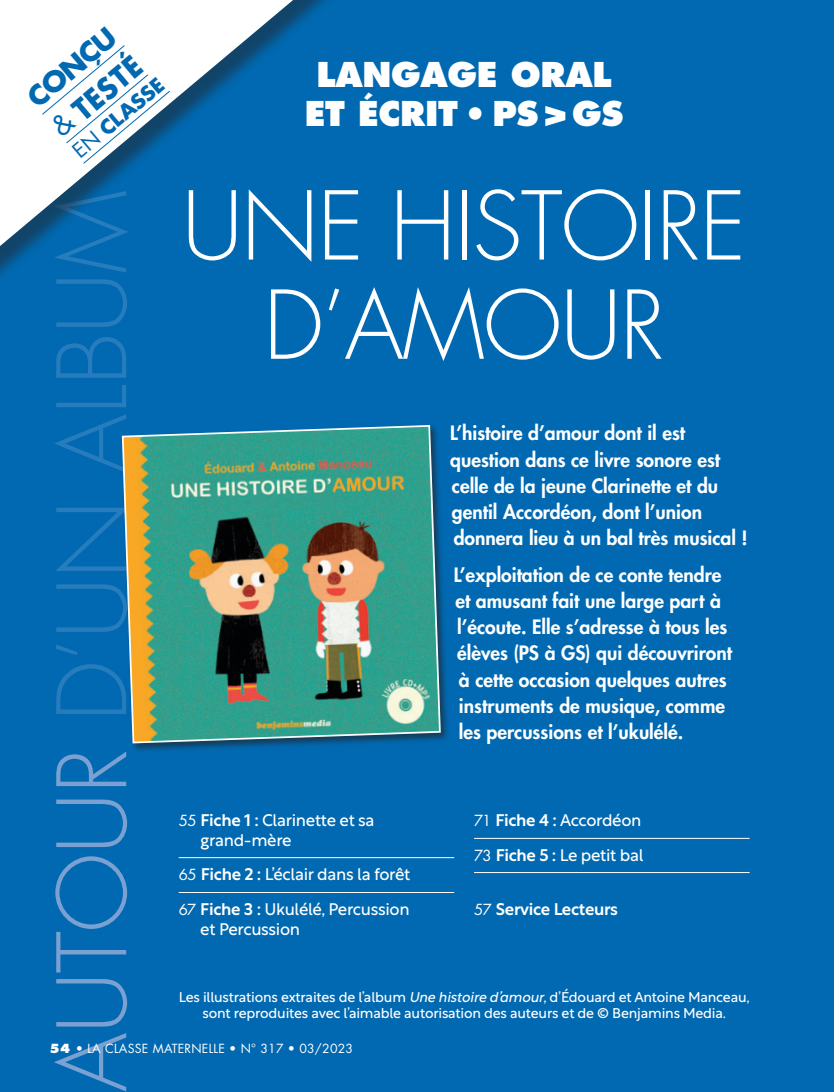
<style>
.page{position:relative;width:834px;height:1092px;background:#fff}
.page>*{position:absolute;margin:0;border:0;box-sizing:border-box;transform-origin:0 0}
.t1{font:300 92.75px "Futura Std";letter-spacing:-.01em;color:#277cbd}
.t2{font:300 91.88px/99.2px "Futura Std";letter-spacing:-.015em;color:#fff;text-align:center}
.t3{font:800 33.25px/38.5px "Futura Std";letter-spacing:-.01em;color:#fff;text-align:center}
.t4{font:700 28.88px "Futura Std";color:#0069b1;scale:.96 1}
.t5{font:700 26.95px "Futura Std";color:#0069b1;scale:1.05 1}
.t6{font:700 19.95px "Futura Std";color:#0069b1;scale:1.05 1}
.t7{font:800 19.25px/26.2px "Futura Std";color:#fff}
.t8{font:16.62px/19.2px "Rustica";letter-spacing:-.02em;color:#fff}
.t9{font:500 16.62px "Rustica";letter-spacing:-.02em;color:#fff}
._2022{font:14px/15.8px "Rustica";letter-spacing:-.015em;color:#fff;text-align:center}
.t10{font:12.25px "Futura Std";letter-spacing:.02em;color:#fff}
.s1{font-weight:400;font-size:26.95px}
.s2{font-weight:400}
.s3{color:#7aa1d2}
.s4{font-family:"Futura Std";font-size:14.88px}
.s5{font-weight:500}
.s6{font-family:"Futura Std";font-weight:400;font-size:14.88px}
.s7{font-style:italic}
.s8{font-weight:800}
</style>
<div class="page">
<div style="left:0;top:0;width:833px;height:1091px;background:#0069b1"></div>
<svg style="left:0;top:0;width:322px;height:267px"></svg>
<svg style="left:41px;top:44px;width:130px;height:121px;background:#d5e2eb"></svg>
<hr style="left:179px;top:857px;width:275px;height:1px;background:#fff">
<hr style="left:179px;top:892px;width:275px;height:1px;background:#fff">
<hr style="left:474px;top:837px;width:275px;height:1px;background:#fff">
<hr style="left:474px;top:872px;width:275px;height:1px;background:#fff">
<div style="left:120px;top:423px;width:329px;height:329px;background:#231f20;opacity:.6"></div>
<svg style="left:121px;top:424px;width:320px;height:320px;background:#55957f"></svg>
<h3 class="t5" style="left:20px;top:87px;width:103px;rotate:-40deg">CONÇU</h3>
<h3 class="t4" style="left:44px;top:116px;width:113px;rotate:-40deg"><span class="s1">&amp;</span> TESTÉ</h3>
<p class="t6" style="left:67px;top:143px;width:108px;rotate:-40deg"><span class="s2">EN</span> CLASSE</p>
<p class="t3" style="left:305px;top:55px;width:320px">LANGAGE ORAL<br>ET ÉCRIT•PS&gt;GS</p>
<p class="t2" style="left:182px;top:179px;width:565px">UNE HISTOIRE<br>D’AMOUR</p>
<h1 class="t1" style="left:36px;top:1091px;width:903px;rotate:-90deg"><span class="s3">AUTOUR</span> D’UN ALBUM</h1>
<p class="t7" style="left:450px;top:420px;width:299px">L’histoire d’amour dont il est question dans ce livre sonore est celle de la jeune Clarinette et du gentil Accordéon, dont l’union donnera lieu à un bal très musical !</p>
<p class="t7" style="left:453px;top:561px;width:280px">L’exploitation de ce conte tendre et amusant fait une large part à l’écoute. Elle s’adresse à tous les élèves (PS à GS) qui découvriront à cette occasion quelques autres instruments de musique, comme les percussions et l’ukulélé.</p>
<p class="t8" style="left:474px;top:808px;width:169px"><span class="s4">71</span> <span class="s5">Fiche 4 :</span> Accordéon</p>
<p class="t8" style="left:474px;top:843px;width:171px"><span class="s4">73</span> <span class="s5">Fiche 5 :</span> Le petit bal</p>
<p class="t9" style="left:474px;top:894px;width:145px"><span class="s6">57</span> Service Lecteurs</p>
<p class="t8" style="left:200px;top:808px;width:175px;text-indent:-22px"><span class="s4">55</span> <span class="s5">Fiche 1 :</span> Clarinette et sa grand‑mère</p>
<p class="t8" style="left:179px;top:863px;width:233px"><span class="s4">65</span> <span class="s5">Fiche 2 :</span> L’éclair dans la forêt</p>
<p class="t8" style="left:200px;top:897px;width:211px;line-height:19.9px;text-indent:-22px"><span class="s4">67</span> <span class="s5">Fiche 3 :</span> Ukulélé, Percussion et Percussion</p>
<p class="_2022" style="left:179px;top:987px;width:572px">Les illustrations extraites de l’album <span class="s7">Une histoire d’amour</span>, d’Édouard et Antoine Manceau, sont reproduites avec l’aimable autorisation des auteurs et de © Benjamins Media.</p>
<p class="t10" style="left:50px;top:1040px;width:305px"><span class="s8">54</span> • LA CLASSE MATERNELLE • N° 317 • 03/2023</p>
</div>
